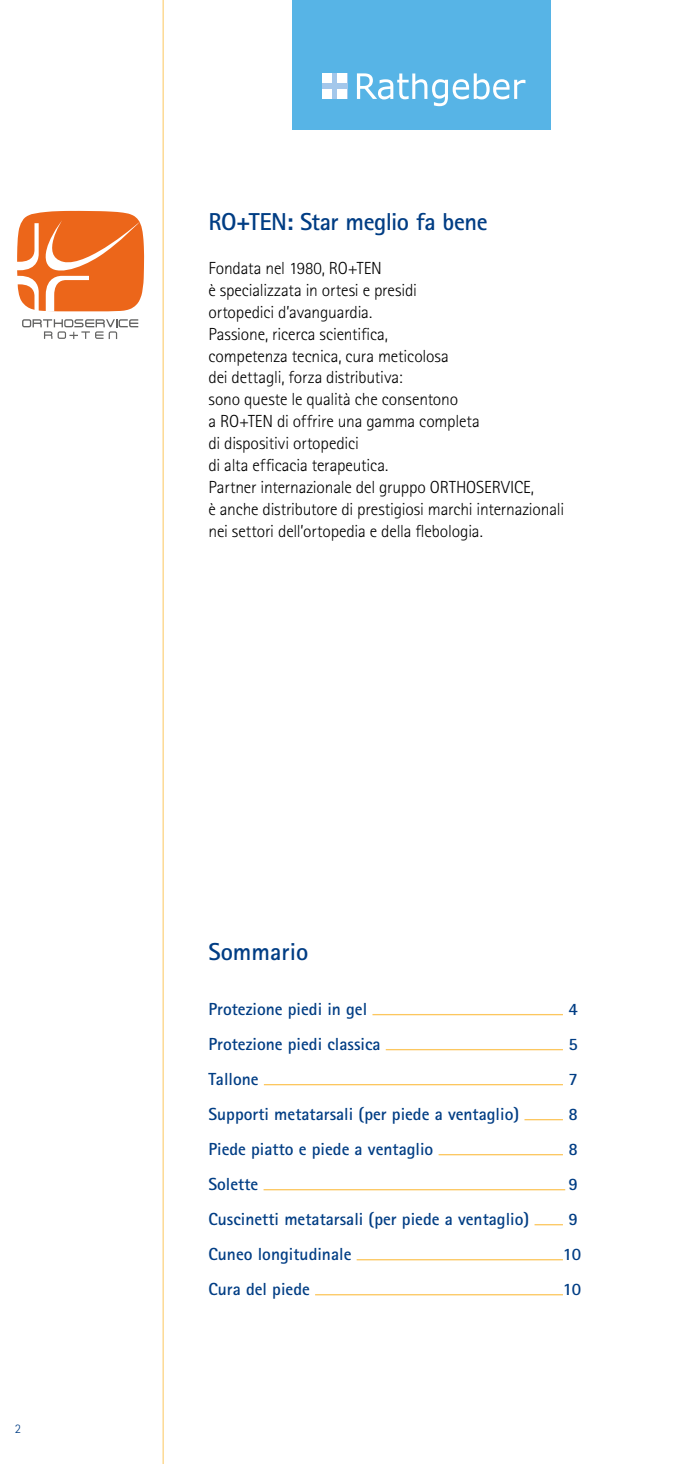
<style>
.page{position:relative;width:680px;height:1464px;background:#fff}
.page>*{position:absolute;margin:0;border:0;box-sizing:border-box;transform-origin:0 0}
.t1{font:700 24.5px "Rotis Sans Serif Std";letter-spacing:-.01em;color:#003d84}
.t2{font:300 17.5px/21.9px "Rotis Sans Serif Std";letter-spacing:-.01em;color:#000}
.t3{font:700 17.5px "Rotis Sans Serif Std";color:#003d84}
.t4{font:300 13.12px "Rotis Sans Serif Std";color:#003d84}
</style>
<div class="page">
<svg style="left:162px;top:0;width:1px;height:1463px"></svg>
<div style="left:293px;top:0;width:258px;height:129px;background:#57b4e6"></div>
<div style="left:322px;top:73px;width:25px;height:26px;background:#a3c7eb"></div>
<svg style="left:357px;top:73px;width:168px;height:33px"></svg>
<div style="left:322px;top:89px;width:9px;height:10px;background:#fff"></div>
<div style="left:337px;top:89px;width:10px;height:10px;background:#fff"></div>
<div style="left:322px;top:73px;width:9px;height:10px;background:#fff"></div>
<div style="left:337px;top:73px;width:10px;height:10px;background:#fff"></div>
<hr style="left:372px;top:1014px;width:191px;height:1px;background:#fcc75f">
<hr style="left:386px;top:1049px;width:177px;height:1px;background:#fcc75f">
<hr style="left:264px;top:1084px;width:299px;height:1px;background:#fcc75f">
<hr style="left:524px;top:1119px;width:39px;height:1px;background:#fcc75f">
<hr style="left:438px;top:1154px;width:125px;height:1px;background:#fcc75f">
<hr style="left:263px;top:1189px;width:302px;height:1px;background:#fcc75f">
<svg style="left:534px;top:1224px;width:29px;height:1px"></svg>
<hr style="left:356px;top:1259px;width:207px;height:1px;background:#fcc75f">
<hr style="left:315px;top:1294px;width:248px;height:1px;background:#fcc75f">
<svg style="left:17px;top:210px;width:128px;height:129px"></svg>
<p class="t4" style="left:15px;top:1421px;width:8px">2</p>
<h1 class="t1" style="left:208px;top:206px;width:280px">RO+TEN: Star meglio fa bene</h1>
<p class="t2" style="left:208px;top:257px;width:357px">Fondata nel 1980, RO+TEN<br>è specializzata in ortesi e presidi<br>ortopedici d’avanguardia.<br>Passione, ricerca scientifica,<br>competenza tecnica, cura meticolosa<br>dei dettagli, forza distributiva:<br>sono queste le qualità che consentono<br>a RO+TEN di offrire una gamma completa<br>di dispositivi ortopedici<br>di alta efficacia terapeutica.<br>Partner internazionale del gruppo ORTHOSERVICE,<br>è anche distributore di prestigiosi marchi internazionali nei settori dell’ortopedia e della flebologia.</p>
<h1 class="t1" style="left:208px;top:936px;width:101px">Sommario</h1>
<p class="t3" style="left:208px;top:998px;width:160px">Protezione piedi in gel</p>
<p class="t3" style="left:568px;top:998px;width:11px">4</p>
<p class="t3" style="left:208px;top:1033px;width:174px">Protezione piedi classica</p>
<p class="t3" style="left:568px;top:1033px;width:11px">5</p>
<p class="t3" style="left:208px;top:1068px;width:52px">Tallone</p>
<p class="t3" style="left:568px;top:1068px;width:11px">7</p>
<p class="t3" style="left:208px;top:1103px;width:312px">Supporti metatarsali (per piede a ventaglio)</p>
<p class="t3" style="left:568px;top:1103px;width:11px">8</p>
<p class="t3" style="left:208px;top:1138px;width:226px">Piede piatto e piede a ventaglio</p>
<p class="t3" style="left:568px;top:1138px;width:11px">8</p>
<p class="t3" style="left:208px;top:1173px;width:51px">Solette</p>
<p class="t3" style="left:568px;top:1173px;width:11px">9</p>
<p class="t3" style="left:208px;top:1208px;width:322px">Cuscinetti metatarsali (per piede a ventaglio)</p>
<p class="t3" style="left:568px;top:1208px;width:11px">9</p>
<p class="t3" style="left:208px;top:1243px;width:144px">Cuneo longitudinale</p>
<p class="t3" style="left:563px;top:1243px;width:20px">10</p>
<p class="t3" style="left:208px;top:1278px;width:103px">Cura del piede</p>
<p class="t3" style="left:563px;top:1278px;width:20px">10</p>
</div>
